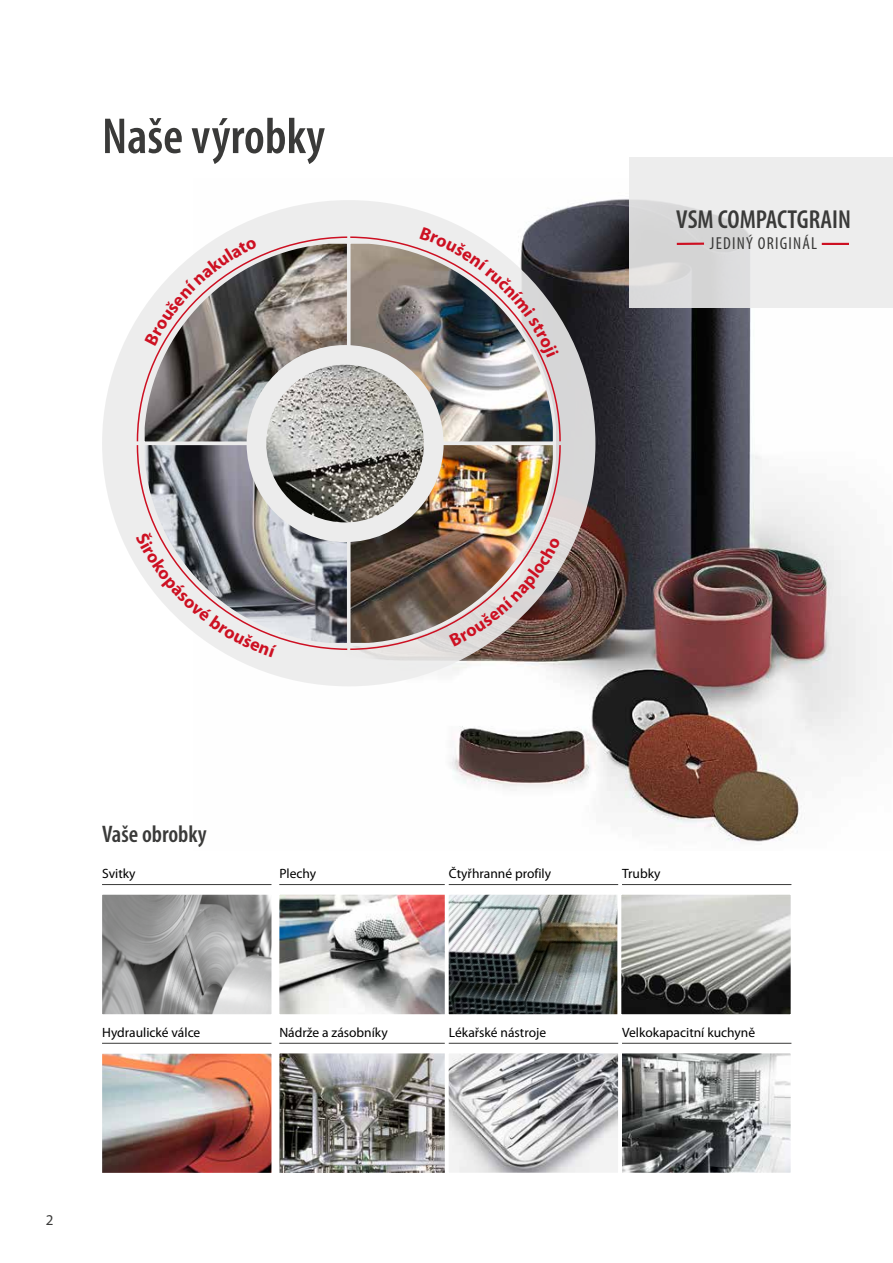
<style>
.page{position:relative;width:893px;height:1263px;background:#fff}
.page>*{position:absolute;margin:0;border:0;box-sizing:border-box;transform-origin:0 0}
.t1{font:600 condensed 51px "Myriad Pro";color:#3a3a39}
.t2{font:600 condensed 26.1px "Myriad Pro";color:#3a3a39}
.t3{font:600 condensed 24px "Myriad Pro";color:#3a3a39}
.t4{font:condensed 17.4px "Myriad Pro";letter-spacing:.07em;color:#3a3a39}
.t5{font:15px "Myriad Pro";color:#3a3a39}
.t6{font:13.5px "Myriad Pro";color:#000}
</style>
<div class="page">
<img style="left:561px;top:199px;width:332px;height:643px">
<img style="left:103px;top:1054px;width:167px;height:118px">
<div style="left:98px;top:1049px;width:177px;height:128px;border:4px solid #fff"></div>
<img style="left:280px;top:896px;width:165px;height:117px">
<div style="left:275px;top:891px;width:178px;height:127px;border:4px solid #fff"></div>
<img style="left:453px;top:1054px;width:337px;height:118px">
<div style="left:617px;top:1049px;width:178px;height:128px;border:4px solid #fff"></div>
<img style="left:450px;top:896px;width:340px;height:117px">
<div style="left:445px;top:891px;width:177px;height:127px;border:4px solid #fff"></div>
<svg style="left:102px;top:200px;width:493px;height:486px;background:#e2e2e2"></svg>
<svg style="left:234px;top:658px;width:115px;height:28px"></svg>
<svg style="left:239px;top:200px;width:110px;height:26px"></svg>
<svg style="left:349px;top:658px;width:212px;height:130px"></svg>
<svg style="left:349px;top:200px;width:212px;height:26px"></svg>
<img style="left:103px;top:896px;width:167px;height:117px">
<div style="left:98px;top:891px;width:177px;height:127px;border:4px solid #fff"></div>
<div style="left:617px;top:891px;width:178px;height:127px;border:4px solid #fff"></div>
<img style="left:280px;top:1054px;width:165px;height:118px">
<div style="left:275px;top:1049px;width:178px;height:128px;border:4px solid #fff"></div>
<div style="left:445px;top:1049px;width:177px;height:128px;border:4px solid #fff"></div>
<svg style="left:629px;top:157px;width:264px;height:150px;background:#e6e6e6"></svg>
<hr style="left:102px;top:884px;width:169px;height:1px;background:#3a3a39">
<hr style="left:102px;top:1043px;width:169px;height:1px;background:#3a3a39">
<hr style="left:279px;top:884px;width:166px;height:1px;background:#3a3a39">
<hr style="left:279px;top:1043px;width:166px;height:1px;background:#3a3a39">
<hr style="left:449px;top:884px;width:169px;height:1px;background:#3a3a39">
<hr style="left:449px;top:1043px;width:169px;height:1px;background:#3a3a39">
<hr style="left:622px;top:884px;width:169px;height:1px;background:#3a3a39">
<hr style="left:622px;top:1043px;width:169px;height:1px;background:#3a3a39">
<hr style="left:677px;top:243px;width:27px;height:2px;background:#cd1022">
<hr style="left:822px;top:243px;width:27px;height:2px;background:#cd1022">
<img style="left:136px;top:226px;width:425px;height:432px">
<h1 class="t1" style="left:102px;top:108px;width:224px">Naše výrobky</h1>
<h2 class="t2" style="left:676px;top:205px;width:176px">VSM COMPACTGRAIN</h2>
<p class="t4" style="left:710px;top:234px;width:109px">JEDINÝ ORIGINÁL</p>
<h3 class="t3" style="left:102px;top:821px;width:106px">Vaše obrobky</h3>
<p class="t6" style="left:102px;top:866px;width:35px">Svitky</p>
<p class="t6" style="left:102px;top:1025px;width:100px">Hydraulické válce</p>
<p class="t5" style="left:46px;top:1211px;width:9px">2</p>
<p class="t6" style="left:279px;top:866px;width:38px">Plechy</p>
<p class="t6" style="left:449px;top:866px;width:104px">Čtyřhranné profily</p>
<p class="t6" style="left:622px;top:866px;width:40px">Trubky</p>
<p class="t6" style="left:279px;top:1025px;width:110px">Nádrže a zásobníky</p>
<p class="t6" style="left:449px;top:1025px;width:99px">Lékařské nástroje</p>
<p class="t6" style="left:622px;top:1025px;width:135px">Velkokapacitní kuchyně</p>
</div>
